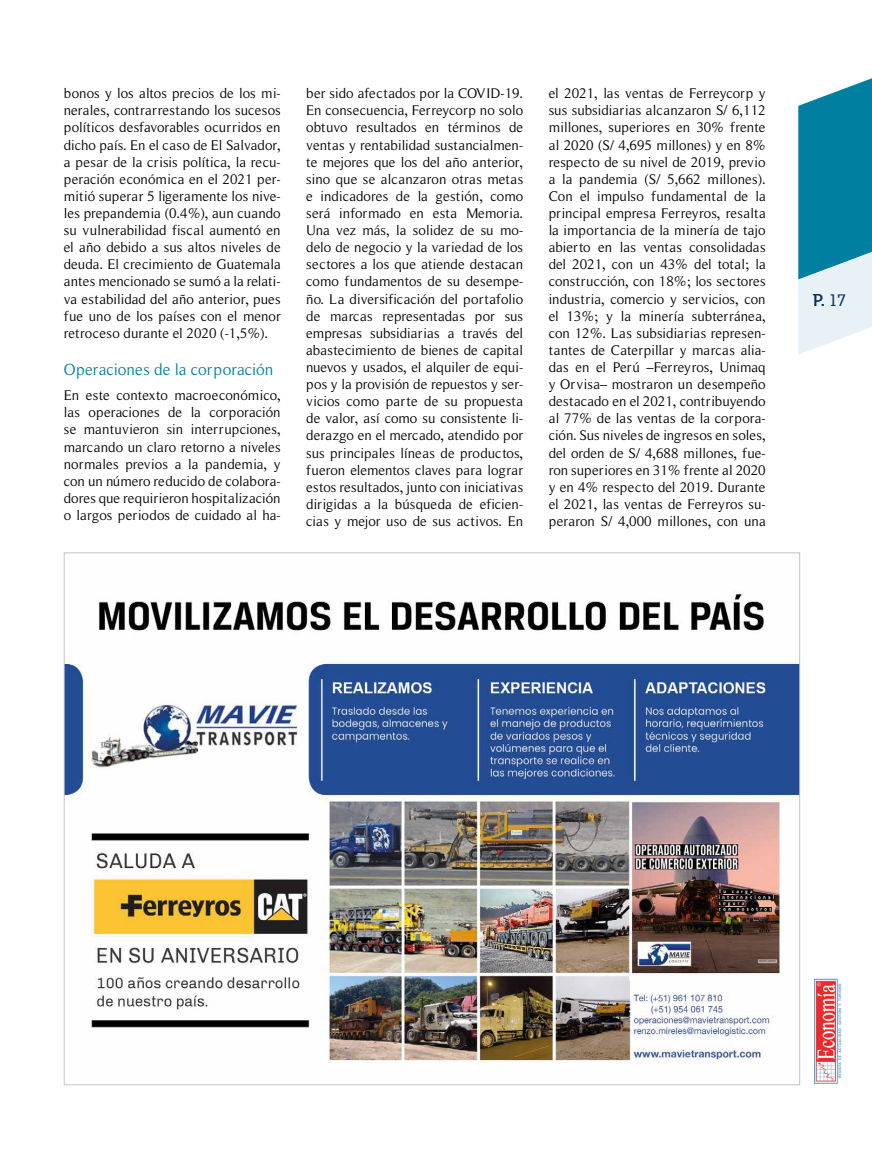
<style>
.page{position:relative;width:872px;height:1149px;background:#fff}
.page>*{position:absolute;margin:0;border:0;box-sizing:border-box;transform-origin:0 0}
.t1{font:16.5px "Roman Serif";color:#007fa1}
.t2{font:16.5px "BDP Old Neo Regular";color:#073258}
.t3{font:14.25px/17.1px "Roman Serif";color:#000;text-align:justify}
</style>
<div class="page">
<img style="left:814px;top:978px;width:27px;height:105px">
<svg style="left:798px;top:78px;width:74px;height:276px;background:#58abc1"></svg>
<img style="left:66px;top:594px;width:732px;height:469px">
<p class="t3" style="left:64px;top:85px;width:218px">bonos y los altos precios de los mi&shy;nerales, contrarrestando los sucesos políticos desfavorables ocurridos en dicho país. En el caso de El Salvador, a pesar de la crisis política, la recu&shy;peración económica en el 2021 per&shy;mitió superar 5 ligeramente los nive&shy;les prepandemia (0.4%), aun cuando su vulnerabilidad fiscal aumentó en el año debido a sus altos niveles de deuda. El crecimiento de Guatemala antes mencionado se sumó a la relati&shy;va estabilidad del año anterior, pues fue uno de los países con el menor retroceso durante el 2020 (-1,5%).</p>
<p class="t1" style="left:64px;top:359px;width:211px">Operaciones de la corporación</p>
<p class="t3" style="left:64px;top:386px;width:218px">En este contexto macroeconómico, las operaciones de la corporación se mantuvieron sin interrupciones, marcando un claro retorno a niveles normales previos a la pandemia, y con un número reducido de colabora&shy;dores que requirieron hospitalización o largos periodos de cuidado al ha-</p>
<p class="t3" style="left:306px;top:85px;width:218px">ber sido afectados por la COVID-19.<br>En consecuencia, Ferreycorp no solo obtuvo resultados en términos de ventas y rentabilidad sustancialmen&shy;te mejores que los del año anterior, sino que se alcanzaron otras metas e indicadores de la gestión, como será informado en esta Memoria.<br>Una vez más, la solidez de su mo&shy;delo de negocio y la variedad de los sectores a los que atiende destacan como fundamentos de su desempe&shy;ño. La diversificación del portafolio de marcas representadas por sus empresas subsidiarias a través del abastecimiento de bienes de capital nuevos y usados, el alquiler de equi&shy;pos y la provisión de repuestos y ser&shy;vicios como parte de su propuesta de valor, así como su consistente li&shy;derazgo en el mercado, atendido por sus principales líneas de productos, fueron elementos claves para lograr estos resultados, junto con iniciativas dirigidas a la búsqueda de eficien&shy;cias y mejor uso de sus activos. En</p>
<p class="t3" style="left:549px;top:85px;width:218px">el 2021, las ventas de Ferreycorp y sus subsidiarias alcanzaron S/ 6,112 millones, superiores en 30% frente al 2020 (S/ 4,695 millones) y en 8% respecto de su nivel de 2019, previo a la pandemia (S/ 5,662 millones).<br>Con el impulso fundamental de la principal empresa Ferreyros, resalta la importancia de la minería de tajo abierto en las ventas consolidadas del 2021, con un 43% del total; la construcción, con 18%; los sectores industria, comercio y servicios, con el 13%; y la minería subterránea, con 12%. Las subsidiarias represen&shy;tantes de Caterpillar y marcas alia&shy;das en el Perú –Ferreyros, Unimaq y Orvisa– mostraron un desempeño destacado en el 2021, contribuyendo al 77% de las ventas de la corpora&shy;ción. Sus niveles de ingresos en soles, del orden de S/ 4,688 millones, fue&shy;ron superiores en 31% frente al 2020 y en 4% respecto del 2019. Durante el 2021, las ventas de Ferreyros su&shy;peraron S/ 4,000 millones, con una</p>
<p class="t2" style="left:813px;top:290px;width:34px">P. 17</p>
</div>
